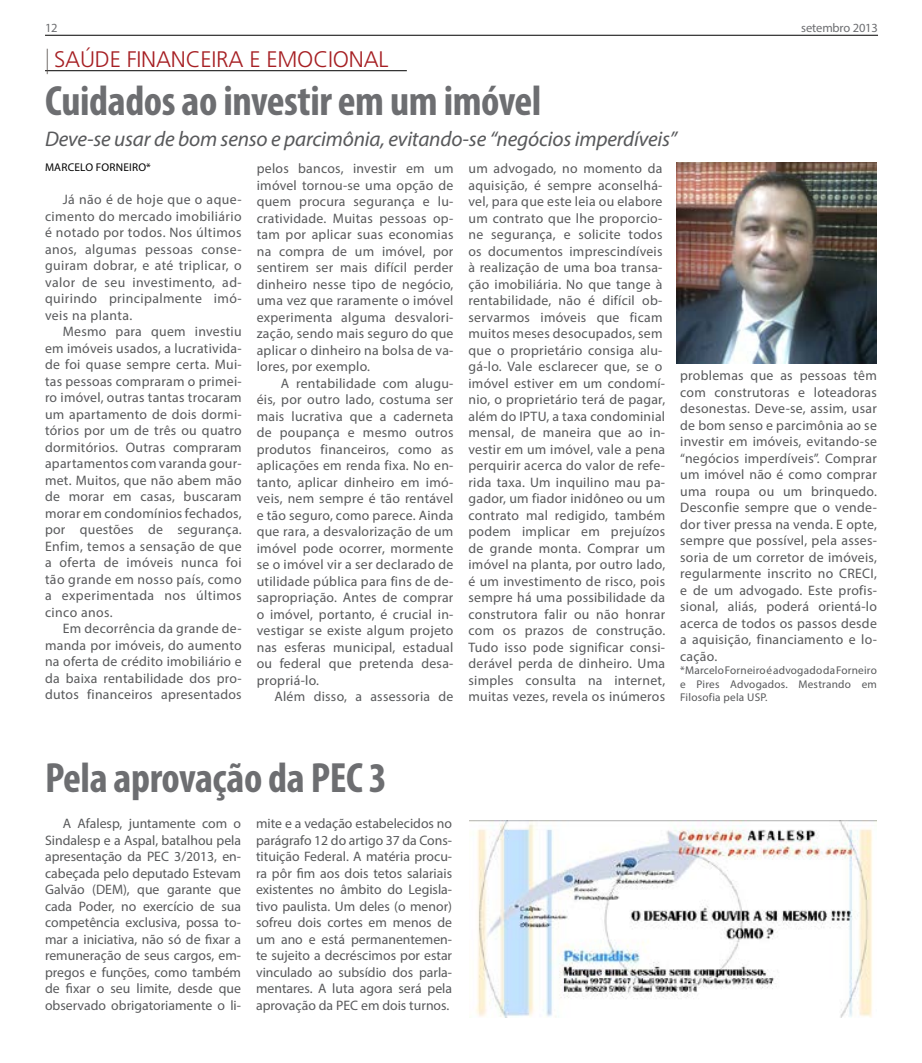
<style>
.page{position:relative;width:922px;height:1063px;background:#fff}
.page>*{position:absolute;margin:0;border:0;box-sizing:border-box;transform-origin:0 0}
.t1{font:700 condensed 42.5px "Myriad Pro";letter-spacing:-.01em;color:#6d6e71}
.t2{font:300 22.5px "Frutiger";color:#a61f23}
.t3{font:italic 21.25px "Myriad Pro";letter-spacing:-.01em;color:#58595b}
.t4{font:13.75px/16.5px "Myriad Pro";letter-spacing:.02em;color:#58595b;text-align:justify}
.t5{font:12.5px "Myriad Pro";letter-spacing:-.01em;color:#6d6e71}
.t6{font:11.25px/13.5px "Myriad Pro";letter-spacing:.02em;color:#58595b;text-align:justify}
.t7{font:11.25px "Myriad Pro";color:#000}
.s1{font-family:"Existence";font-size:25px;color:#524b48}
</style>
<div class="page">
<hr style="left:45px;top:35px;width:832px;height:1px;background:#000">
<hr style="left:45px;top:70px;width:362px;height:1px;background:#000">
<img style="left:676px;top:163px;width:200px;height:200px">
<img style="left:469px;top:820px;width:407px;height:198px">
<p class="t5" style="left:45px;top:20px;width:14px">12</p>
<p class="t5" style="left:801px;top:20px;width:78px">setembro 2013</p>
<h2 class="t2" style="left:45px;top:47px;width:138px"><span class="s1">|</span> Saúde FINANCEIR</h2>
<h2 class="t2" style="left:228px;top:47px;width:53px">A E EMOCION</h2>
<h1 class="t1" style="left:45px;top:74px;width:498px">Cuidados ao investir em um imóvel</h1>
<h3 class="t3" style="left:45px;top:126px;width:633px">Deve-se usar de bom senso e parcimônia, evitando-se “negócios imperdíveis”</h3>
<p class="t7" style="left:45px;top:161px;width:17px">Marcelo</p>
<p class="t7" style="left:96px;top:161px;width:13px">Forneiro</p>
<p class="t7" style="left:146px;top:161px;width:6px">*</p>
<p class="t4" style="left:45px;top:191px;width:198px;text-indent:18px">Já não é de hoje que o aque&shy;cimento do mercado imobiliário é notado por todos. Nos últimos anos, algumas pessoas conse&shy;guiram dobrar, e até triplicar, o valor de seu investimento, ad&shy;quirindo principalmente imó&shy;veis na planta.</p>
<p class="t4" style="left:45px;top:323px;width:198px;text-indent:18px">Mesmo para quem investiu em imóveis usados, a lucrativida&shy;de foi quase sempre certa. Mui&shy;tas pessoas compraram o primei&shy;ro imóvel, outras tantas trocaram um apartamento de dois dormi&shy;tórios por um de três ou quatro dormitórios. Outras compraram apartamentos com varanda gour&shy;met. Muitos, que não abem mão de morar em casas, buscaram morar em condomínios fechados, por questões de segurança.<br>Enfim, temos a sensação de que a oferta de imóveis nunca foi tão grande em nosso país, como a experimentada nos últimos cinco anos.</p>
<p class="t4" style="left:45px;top:620px;width:198px;text-indent:18px">Em decorrência da grande de&shy;manda por imóveis, do aumento na oferta de crédito imobiliário e da baixa rentabilidade dos pro&shy;dutos financeiros apresentados</p>
<p class="t4" style="left:257px;top:160px;width:198px">pelos bancos, investir em um imóvel tornou-se uma opção de quem procura segurança e lu&shy;cratividade. Muitas pessoas op&shy;tam por aplicar suas economias na compra de um imóvel, por sentirem ser mais difícil perder dinheiro nesse tipo de negócio, uma vez que raramente o imóvel experimenta alguma desvalori&shy;zação, sendo mais seguro do que aplicar o dinheiro na bolsa de va&shy;lores, por exemplo.</p>
<p class="t4" style="left:257px;top:375px;width:198px;text-indent:24px">A rentabilidade com alugu&shy;éis, por outro lado, costuma ser mais lucrativa que a caderneta de poupança e mesmo outros produtos financeiros, como as aplicações em renda fixa. No en&shy;tanto, aplicar dinheiro em imó&shy;veis, nem sempre é tão rentável e tão seguro, como parece. Ainda que rara, a desvalorização de um imóvel pode ocorrer, mormente se o imóvel vir a ser declarado de utilidade pública para fins de de&shy;sapropriação. Antes de comprar o imóvel, portanto, é crucial in&shy;vestigar se existe algum projeto nas esferas municipal, estadual ou federal que pretenda desa&shy;propriá-lo.</p>
<p class="t4" style="left:274px;top:688px;width:180px">Além disso, a assessoria de</p>
<p class="t4" style="left:468px;top:160px;width:198px;text-align:left">um advogado, no momento da aquisição, é sempre aconselhá&shy;vel, para que este leia ou elabore um contrato que lhe proporcio&shy;ne segurança, e solicite todos os documentos imprescindíveis à realização de uma boa transa&shy;ção imobiliária. No que tange à rentabilidade, não é difícil ob&shy;servarmos imóveis que ficam muitos meses desocupados, sem que o proprietário consiga alu&shy;gá-lo. Vale esclarecer que, se o imóvel estiver em um condomí&shy;nio, o proprietário terá de pagar, além do IPTU, a taxa condominial mensal, de maneira que ao in&shy;vestir em um imóvel, vale a pena perquirir acerca do valor de refe&shy;rida taxa. Um inquilino mau pa&shy;gador, um fiador inidôneo ou um contrato mal redigido, também podem implicar em prejuízos de grande monta. Comprar um imóvel na planta, por outro lado, é um investimento de risco, pois sempre há uma possibilidade da construtora falir ou não honrar com os prazos de construção.<br>Tudo isso pode significar consi&shy;derável perda de dinheiro. Uma simples consulta na internet, muitas vezes, revela os inúmeros</p>
<p class="t4" style="left:680px;top:367px;width:198px">problemas que as pessoas têm com construtoras e loteadoras desonestas. Deve-se, assim, usar de bom senso e parcimônia ao se investir em imóveis, evitando-se “negócios imperdíveis”. Comprar um imóvel não é como comprar uma roupa ou um brinquedo.<br>Desconfie sempre que o vende&shy;dor tiver pressa na venda. E opte, sempre que possível, pela asses&shy;soria de um corretor de imóveis, regularmente inscrito no CRECI, e de um advogado. Este profis&shy;sional, aliás, poderá orientá-lo acerca de todos os passos desde a aquisição, financiamento e lo&shy;cação.</p>
<p class="t6" style="left:680px;top:664px;width:198px">*Marcelo Forneiro é advogado da Forneiro e Pires Advogados. Mestrando em Filosofia pela USP.</p>
<h1 class="t1" style="left:45px;top:751px;width:343px">Pela aprovação da PEC 3</h1>
<p class="t4" style="left:45px;top:815px;width:197px;text-indent:18px">A Afalesp, juntamente com o Sindalesp e a Aspal, batalhou pela apresentação da PEC 3/2013, en&shy;cabeçada pelo deputado Estevam Galvão (DEM), que garante que cada Poder, no exercício de sua competência exclusiva, possa to&shy;mar a iniciativa, não só de fixar a remuneração de seus cargos, em&shy;pregos e funções, como também de fixar o seu limite, desde que observado obrigatoriamente o li-</p>
<p class="t4" style="left:256px;top:815px;width:197px">mite e a vedação estabelecidos no parágrafo 12 do artigo 37 da Cons&shy;tituição Federal. A matéria procu&shy;ra pôr fim aos dois tetos salariais existentes no âmbito do Legisla&shy;tivo paulista. Um deles (o menor) sofreu dois cortes em menos de um ano e está permanentemen&shy;te sujeito a decréscimos por estar vinculado ao subsídio dos parla&shy;mentares. A luta agora será pela aprovação da PEC em dois turnos.</p>
</div>
